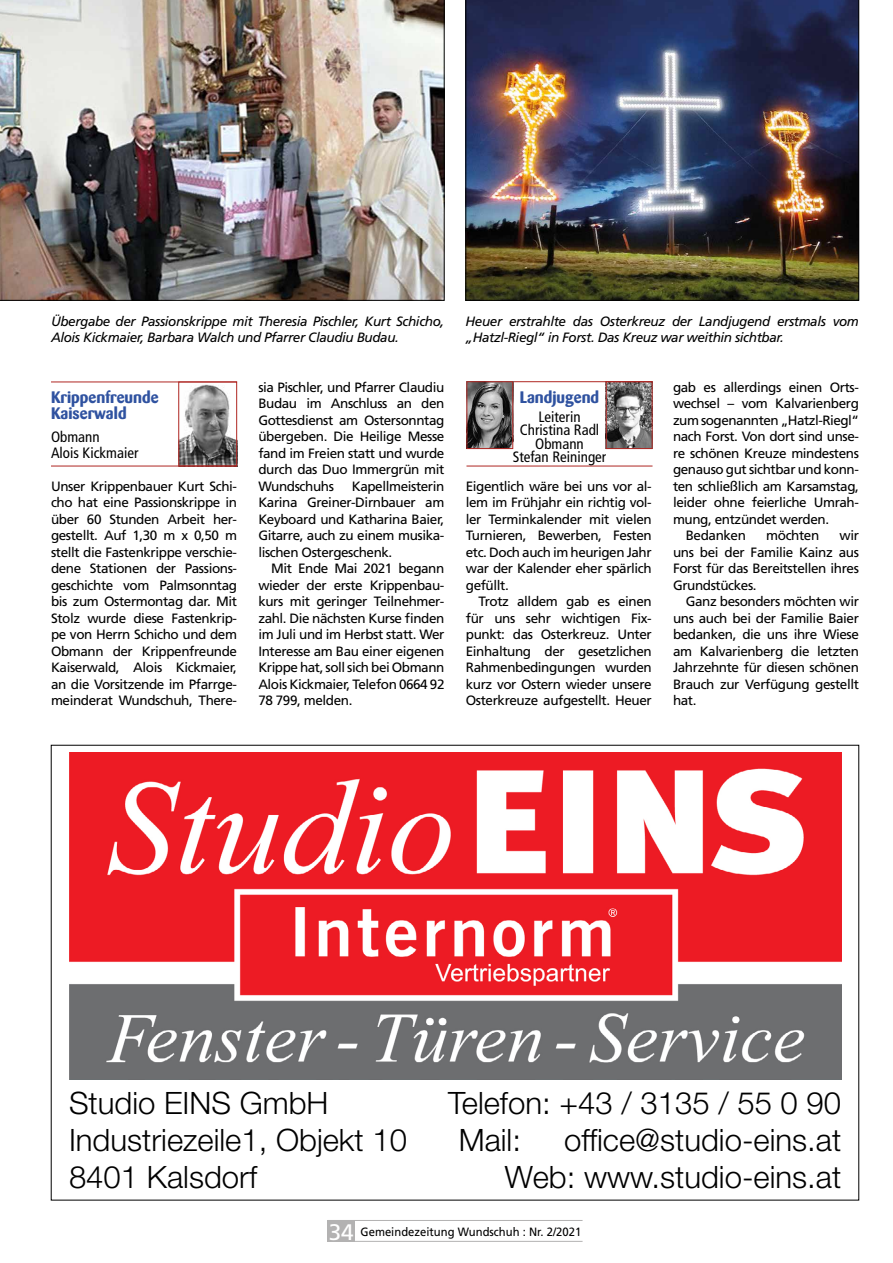
<style>
.page{position:relative;width:893px;height:1263px;background:#fff}
.page>*{position:absolute;margin:0;border:0;box-sizing:border-box;transform-origin:0 0}
.t1{font:300 30.9px/37px "Helvetica Neue LT Pro";color:#000}
.t2{font:700 16.5px/16.5px "Barmeno";color:#2f52a0}
.t3{font:condensed 15px/13.5px "Frutiger LT Std";color:#000;text-align:center}
.t4{font:13.5px/16.5px "Frutiger LT Std";letter-spacing:-.03em;color:#000;text-align:justify}
.t5{font:italic 13.5px/16.5px "Frutiger LT Std";letter-spacing:-.03em;color:#000}
.t6{font:12px "Frutiger LT Std";color:#000;scale:.94 1}
.s1{font-size:22.5px;color:#fff}
</style>
<div class="page">
<div style="left:327px;top:1220px;width:28px;height:22px;background:#b3b2b2"></div>
<hr style="left:327px;top:1220px;width:256px;height:1px;background:#b3b2b2">
<hr style="left:327px;top:1241px;width:256px;height:1px;background:#b3b2b2">
<img style="left:70px;top:752px;width:771px;height:328px">
<img style="left:466px;top:0;width:393px;height:301px">
<img style="left:608px;top:383px;width:42px;height:64px">
<div style="left:606px;top:381px;width:46px;height:68px;border:1px solid #af2622"></div>
<hr style="left:466px;top:381px;width:186px;height:1px;background:#af2622">
<hr style="left:466px;top:466px;width:186px;height:1px;background:#af2622">
<img style="left:468px;top:383px;width:43px;height:64px">
<div style="left:466px;top:381px;width:47px;height:68px;border:1px solid #af2622"></div>
<img style="left:0;top:0;width:444px;height:301px">
<img style="left:180px;top:384px;width:55px;height:80px">
<div style="left:178px;top:382px;width:59px;height:84px;border:1px solid #af2622"></div>
<hr style="left:51px;top:382px;width:186px;height:1px;background:#af2622">
<hr style="left:51px;top:466px;width:186px;height:1px;background:#af2622">
<p class="t5" style="left:51px;top:313px;width:395px">Übergabe der Passionskrippe mit Theresia Pischler, Kurt Schicho,<br>Alois Kickmaier, Barbara Walch und Pfarrer Claudiu Budau.</p>
<p class="t5" style="left:466px;top:313px;width:395px">Heuer erstrahlte das Osterkreuz der Landjugend erstmals vom „Hatzl-Riegl“ in Forst. Das Kreuz war weithin sichtbar.</p>
<p class="t2" style="left:51px;top:389px;width:109px">Krippenfreunde<br>Kaiserwald</p>
<p class="t3" style="left:51px;top:428px;width:89px;line-height:16.5px;text-align:left">Obmann<br>Alois Kickmaier</p>
<p class="t4" style="left:51px;top:478px;width:188px">Unser Krippenbauer Kurt Schi&shy;cho hat eine Passionskrippe in über 60 Stunden Arbeit her&shy;gestellt. Auf 1,30 m x 0,50 m stellt die Fastenkrippe verschie&shy;dene Stationen der Passions&shy;geschichte vom Palmsonntag bis zum Ostermontag dar. Mit Stolz wurde diese Fastenkrip&shy;pe von Herrn Schicho und dem Obmann der Krippenfreunde Kaiserwald, Alois Kickmaier, an die Vorsitzende im Pfarrge&shy;meinderat Wundschuh, There-</p>
<p class="t4" style="left:258px;top:379px;width:188px">sia Pischler, und Pfarrer Claudiu Budau im Anschluss an den Gottesdienst am Ostersonntag übergeben. Die Heilige Messe fand im Freien statt und wurde durch das Duo Immergrün mit Wundschuhs</p>
<p class="t4" style="left:258px;top:478px;width:188px;text-indent:93px">Kapellmeisterin Karina Greiner-Dirnbauer am Keyboard und Katharina Baier, Gitarre, auch zu einem musika&shy;lischen Ostergeschenk.</p>
<p class="t4" style="left:258px;top:560px;width:188px;text-indent:13px">Mit Ende Mai 2021 begann wieder der erste Krippenbau&shy;kurs mit geringer Teilnehmer&shy;zahl. Die nächsten Kurse finden im Juli und im Herbst statt. Wer Interesse am Bau einer eigenen Krippe hat, soll sich bei Obmann Alois Kickmaier, Telefon 0664 92<br>78 799, melden.</p>
<p class="t2" style="left:520px;top:389px;width:81px">Landjugend</p>
<p class="t3" style="left:513px;top:410px;width:95px">Leiterin<br>Christina Radl<br>Obmann<br>Stefan Reininger</p>
<p class="t4" style="left:466px;top:478px;width:187px">Eigentlich wäre bei uns vor al&shy;lem im Frühjahr ein richtig vol&shy;ler Terminkalender mit vielen Turnieren, Bewerben, Festen etc. Doch auch im heurigen Jahr war der Kalender eher spärlich gefüllt.</p>
<p class="t4" style="left:466px;top:593px;width:187px;text-indent:13px">Trotz alldem gab es einen für uns sehr wichtigen Fix&shy;punkt: das Osterkreuz. Unter Einhaltung der gesetzlichen Rahmenbedingungen wurden kurz vor Ostern wieder unsere Osterkreuze aufgestellt. Heuer</p>
<p class="t4" style="left:673px;top:379px;width:187px">gab es allerdings einen Orts-</p>
<p class="t4" style="left:673px;top:395px;width:187px">wechsel – vom Kalvarienberg</p>
<p class="t4" style="left:673px;top:412px;width:187px">zum sogenannten „Hatzl-Riegl“</p>
<p class="t4" style="left:673px;top:428px;width:187px">nach Forst. Von dort sind unse-</p>
<p class="t4" style="left:673px;top:445px;width:187px">re schönen Kreuze mindestens</p>
<p class="t4" style="left:673px;top:461px;width:187px">genauso gut sichtbar und konn-</p>
<p class="t4" style="left:673px;top:478px;width:187px">ten schließlich am Karsamstag,</p>
<p class="t4" style="left:673px;top:494px;width:187px">leider ohne feierliche Umrah-</p>
<p class="t4" style="left:673px;top:511px;width:158px">mung, entzündet werden.</p>
<p class="t4" style="left:686px;top:527px;width:62px">Bedanken</p>
<p class="t4" style="left:766px;top:527px;width:55px">möchten</p>
<p class="t4" style="left:673px;top:527px;width:187px;text-indent:166px">wir uns bei der Familie Kainz aus Forst für das Bereitstellen ihres Grundstückes.</p>
<p class="t4" style="left:673px;top:593px;width:187px;text-indent:13px">Ganz besonders möchten wir uns auch bei der Familie Baier bedanken, die uns ihre Wiese am Kalvarienberg die letzten Jahrzehnte für diesen schönen Brauch zur Verfügung gestellt hat.</p>
<h1 class="t1" style="left:69px;top:1083px;width:339px">Studio EINS GmbH<br>Industriezeile1, Objekt 10<br>8401 Kalsdorf</h1>
<h1 class="t1" style="left:459px;top:1083px;width:384px;text-indent:-11px">Telefon: +43 / 3135 / 55 0 90<br>Mail:</h1>
<h1 class="t1" style="left:505px;top:1120px;width:338px;text-align:right">office@studio-eins.at<br>Web: www.studio-eins.at</h1>
<p class="t6" style="left:329px;top:1224px;width:270px"><span class="s1">34</span> Gemeindezeitung Wundschuh : Nr. 2/2021</p>
</div>
